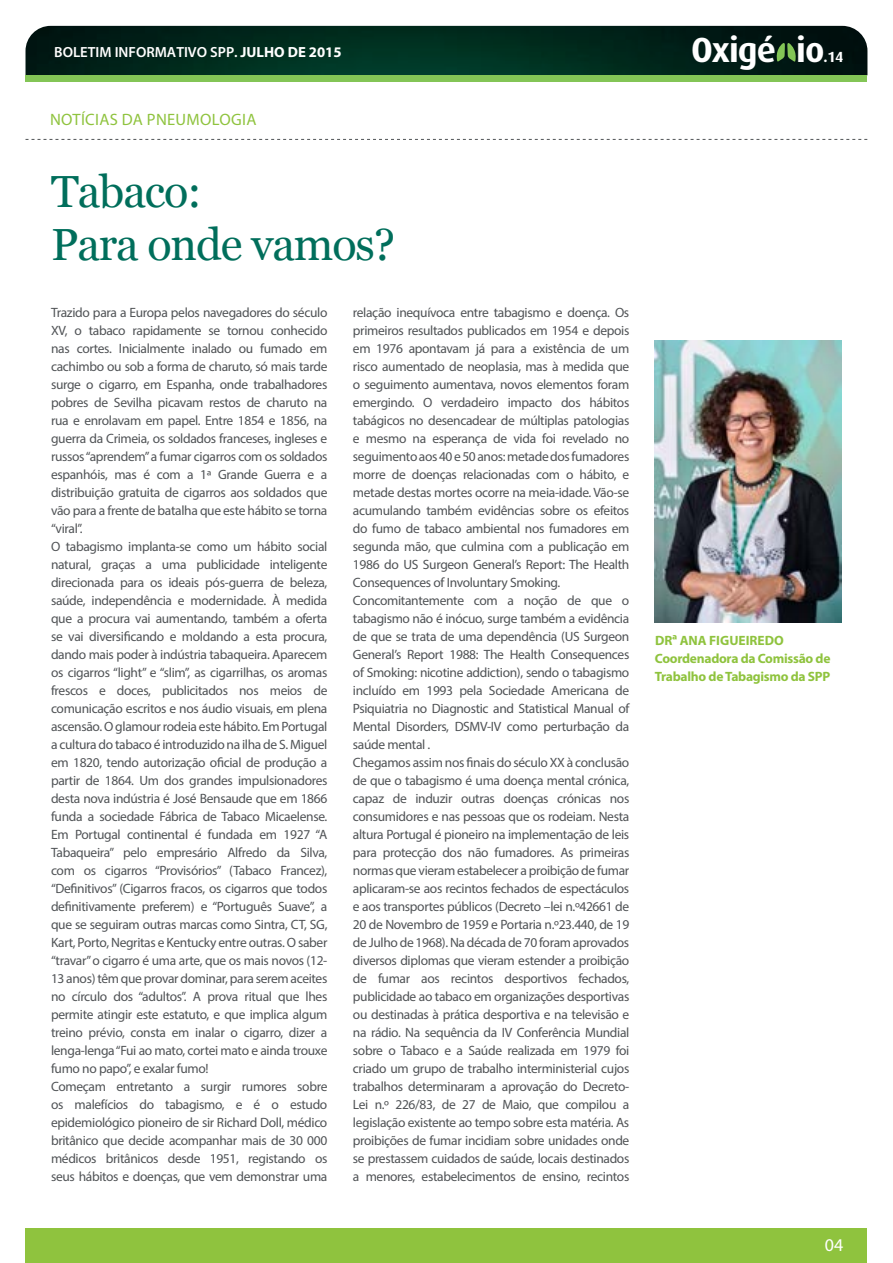
<style>
.page{position:relative;width:893px;height:1263px;background:#fff}
.page>*{position:absolute;margin:0;border:0;box-sizing:border-box;transform-origin:0 0}
.t1{font:45px/52.5px "Georgia";letter-spacing:-.025em;color:#006e5b}
.t2{font:700 34.95px "Dax";letter-spacing:-.025em;color:#fff}
.t3{font:18px "Myriad Pro";color:#fff}
.t4{font:16.5px "Myriad Pro";letter-spacing:.02em;color:#8fc33e}
.t5{font:600 14.7px "Myriad Pro";color:#fff}
.t6{font:700 14.7px "Dax";color:#fff}
.t7{font:13.5px/18px "Myriad Pro";letter-spacing:-.025em;color:#505356}
.t8{font:700 13.5px/18px "Myriad Pro";letter-spacing:-.02em;color:#8fc33e}
.s1{font-weight:700}
</style>
<div class="page">
<img style="left:26px;top:26px;width:841px;height:49px">
<svg style="left:775px;top:42px;width:22px;height:20px"></svg>
<div style="left:26px;top:75px;width:841px;height:7px;background:#83c556"></div>
<div style="left:26px;top:1229px;width:841px;height:34px;background:#8fc33e"></div>
<svg style="left:26px;top:139px;width:841px;height:1px"></svg>
<img style="left:655px;top:341px;width:187px;height:281px">
<p class="t5" style="left:54px;top:43px;width:289px">BOLETIM INFORMATIVO SPP. <span class="s1">JULHO DE 2015</span></p>
<h2 class="t2" style="left:691px;top:30px;width:135px">Oxigé io</h2>
<p class="t6" style="left:824px;top:48px;width:21px">.14</p>
<p class="t4" style="left:50px;top:109px;width:208px">NOTÍCIAS DA PNEUMOLOGIA</p>
<h1 class="t1" style="left:51px;top:164px;width:346px">Tabaco:<br>Para onde vamos?</h1>
<p class="t7" style="left:51px;top:304px;width:278px">Trazido para a Europa pelos navegadores do século XV, o tabaco rapidamente se tornou conhecido nas cortes. Inicialmente inalado ou fumado em cachimbo ou sob a forma de charuto, só mais tarde surge o cigarro, em Espanha, onde trabalhadores pobres de Sevilha picavam restos de charuto na rua e enrolavam em papel. Entre 1854 e 1856, na guerra da Crimeia, os soldados franceses, ingleses e russos “aprendem” a fumar cigarros com os soldados espanhóis, mas é com a 1ª Grande Guerra e a distribuição gratuita de cigarros aos soldados que vão para a frente de batalha que este hábito se torna “viral”.<br>O tabagismo implanta-se como um hábito social natural, graças a uma publicidade inteligente direcionada para os ideais pós-guerra de beleza, saúde, independência e modernidade. À medida que a procura vai aumentando, também a oferta se vai diversificando e moldando a esta procura, dando mais poder à indústria tabaqueira. Aparecem os cigarros “light” e “slim”, as cigarrilhas, os aromas frescos e doces, publicitados nos meios de comunicação escritos e nos áudio visuais, em plena ascensão. O glamour rodeia este hábito. Em Portugal a cultura do tabaco é introduzido na ilha de S. Miguel em 1820, tendo autorização oficial de produção a partir de 1864. Um dos grandes impulsionadores desta nova indústria é José Bensaude que em 1866 funda a sociedade Fábrica de Tabaco Micaelense.<br>Em Portugal continental é fundada em 1927 “A Tabaqueira” pelo empresário Alfredo da Silva, com os cigarros “Provisórios” (Tabaco Francez), “Definitivos” (Cigarros fracos, os cigarros que todos definitivamente preferem) e “Português Suave”, a que se seguiram outras marcas como Sintra, CT, SG, Kart, Porto, Negritas e Kentucky entre outras. O saber “travar” o cigarro é uma arte, que os mais novos (12- 13 anos) têm que provar dominar, para serem aceites no círculo dos “adultos”. A prova ritual que lhes permite atingir este estatuto, e que implica algum treino prévio, consta em inalar o cigarro, dizer a lenga-lenga “Fui ao mato, cortei mato e ainda trouxe fumo no papo”, e exalar fumo!<br>Começam entretanto a surgir rumores sobre os malefícios do tabagismo, e é o estudo epidemiológico pioneiro de sir Richard Doll, médico britânico que decide acompanhar mais de 30 000 médicos britânicos desde 1951, registando os seus hábitos e doenças, que vem demonstrar uma</p>
<p class="t7" style="left:353px;top:303px;width:278px">relação inequívoca entre tabagismo e doença. Os primeiros resultados publicados em 1954 e depois em 1976 apontavam já para a existência de um risco aumentado de neoplasia, mas à medida que o seguimento aumentava, novos elementos foram emergindo. O verdadeiro impacto dos hábitos tabágicos no desencadear de múltiplas patologias e mesmo na esperança de vida foi revelado no seguimento aos 40 e 50 anos: metade dos fumadores morre de doenças relacionadas com o hábito, e metade destas mortes ocorre na meia-idade. Vão-se acumulando também evidências sobre os efeitos do fumo de tabaco ambiental nos fumadores em segunda mão, que culmina com a publicação em 1986 do US Surgeon General’s Report: The Health Consequences of Involuntary Smoking.<br>Concomitantemente com a noção de que o tabagismo não é inócuo, surge também a evidência de que se trata de uma dependência (US Surgeon General’s Report 1988: The Health Consequences of Smoking: nicotine addiction), sendo o tabagismo incluído em 1993 pela Sociedade Americana de Psiquiatria no Diagnostic and Statistical Manual of Mental Disorders, DSMV-IV como perturbação da saúde mental .<br>Chegamos assim nos finais do século XX à conclusão de que o tabagismo é uma doença mental crónica, capaz de induzir outras doenças crónicas nos consumidores e nas pessoas que os rodeiam. Nesta altura Portugal é pioneiro na implementação de leis para protecção dos não fumadores. As primeiras normas que vieram estabelecer a proibição de fumar aplicaram-se aos recintos fechados de espectáculos e aos transportes públicos (Decreto –lei n.º42661 de 20 de Novembro de 1959 e Portaria n.º23.440, de 19 de Julho de 1968). Na década de 70 foram aprovados diversos diplomas que vieram estender a proibição de fumar aos recintos desportivos fechados, publicidade ao tabaco em organizações desportivas ou destinadas à prática desportiva e na televisão e na rádio. Na sequência da IV Conferência Mundial sobre o Tabaco e a Saúde realizada em 1979 foi criado um grupo de trabalho interministerial cujos trabalhos determinaram a aprovação do Decreto‐ Lei n.º 226/83, de 27 de Maio, que compilou a legislação existente ao tempo sobre esta matéria. As proibições de fumar incidiam sobre unidades onde se prestassem cuidados de saúde, locais destinados a menores, estabelecimentos de ensino, recintos</p>
<p class="t8" style="left:655px;top:631px;width:177px">DRª ANA FIGUEIREDO<br>Coordenadora da Comissão de<br>Trabalho de Tabagismo da SPP</p>
<h3 class="t3" style="left:825px;top:1234px;width:20px">04</h3>
</div>
